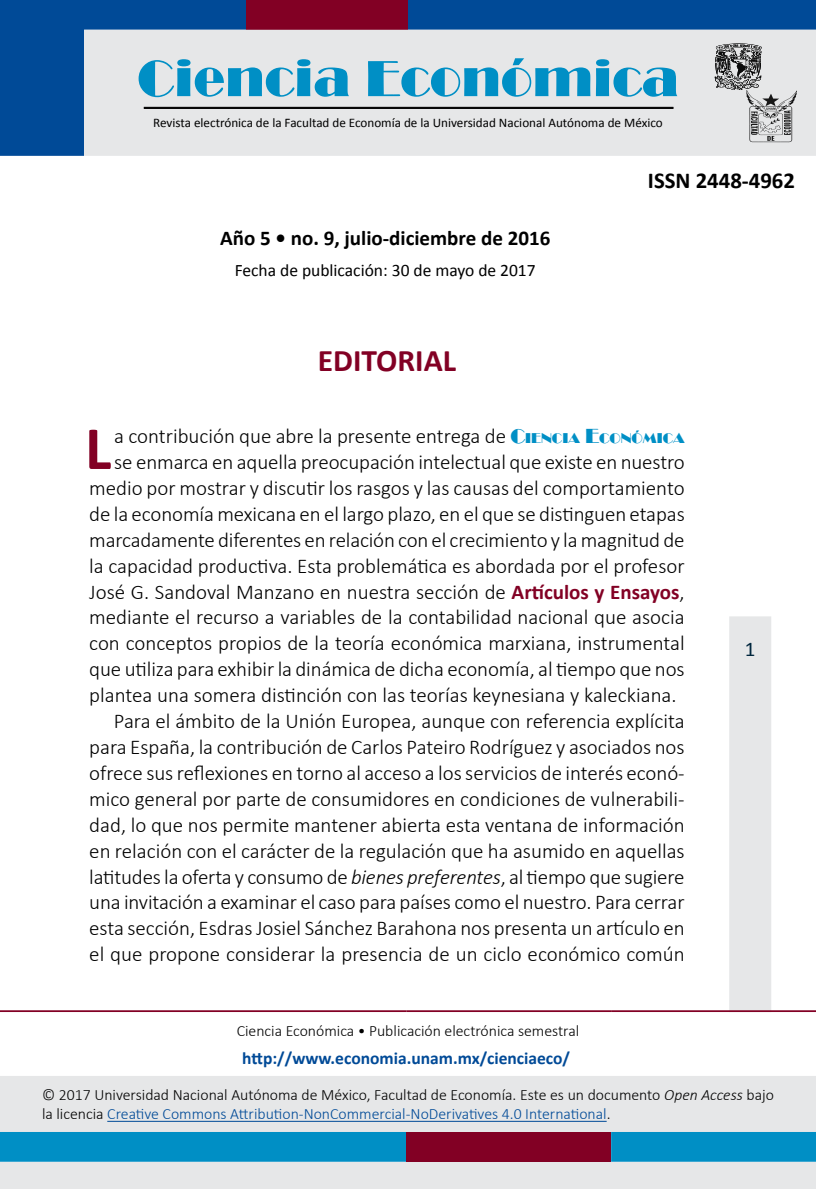
<style>
.page{position:relative;width:816px;height:1189px;background:#fff}
.page>*{position:absolute;margin:0;border:0;box-sizing:border-box;transform-origin:0 0}
.t1{font:700 61.77px "Calibri";color:#820024}
.t2{font:52.5px "Broadway";color:#008fc5}
.t3{font:700 31.5px "Calibri";color:#820024}
.t4{font:700 22.75px "Calibri";color:#000}
.t5{font:300 21px "Calibri";color:#000}
.t6{font:700 21px "Calibri";color:#000}
.t7{font:21px "Calibri";color:#00263d}
.t8{font:700 17.5px "Calibri";color:#004a97}
.t9{font:17.5px "Calibri";color:#000}
.t10{font:300 15.75px/18.9px "Calibri";color:#000}
.t11{font:13.12px "Calibri";color:#000}
.s1{font-family:"Broadway";font-weight:400;color:#008fc5}
.s2{font-family:"Broadway";font-weight:400;font-size:14.7px;color:#008fc5}
.s3{font-weight:700;color:#820024}
.s4{font-style:italic}
.s5{color:#004a97}
</style>
<div class="page">
<div style="left:729px;top:616px;width:42px;height:396px;background:#e6e7e8"></div>
<div style="left:0;top:0;width:816px;height:156px;background:#004a97"></div>
<div style="left:246px;top:0;width:162px;height:30px;background:#820024"></div>
<div style="left:84px;top:30px;width:732px;height:126px;background:#e6e7e8"></div>
<svg style="left:714px;top:44px;width:83px;height:98px"></svg>
<hr style="left:144px;top:107px;width:529px;height:1px;background:#000">
<hr style="left:144px;top:108px;width:529px;height:1px;background:#000">
<div style="left:0;top:1076px;width:816px;height:112px;background:#e6e7e8"></div>
<div style="left:0;top:1131px;width:816px;height:30px;background:#008fc5"></div>
<div style="left:406px;top:1131px;width:205px;height:30px;background:#820024"></div>
<hr style="left:0;top:1010px;width:406px;height:1px;background:#820024">
<hr style="left:406px;top:1010px;width:205px;height:1px;background:#820024">
<hr style="left:611px;top:1010px;width:205px;height:1px;background:#820024">
<hr style="left:107px;top:1120px;width:499px;height:1px;background:#004a97">
<h2 class="t2" style="left:137px;top:48px;width:543px">Ciencia Económica</h2>
<p class="t11" style="left:153px;top:114px;width:511px">Revista electrónica de la Facultad de Economía de la Universidad Nacional Autónoma de México</p>
<p class="t6" style="left:220px;top:224px;width:332px">Año 5 • no. 9, julio-diciembre de 2016</p>
<p class="t9" style="left:235px;top:259px;width:302px">Fecha de publicación: 30 de mayo de 2017</p>
<h3 class="t3" style="left:318px;top:340px;width:140px">EDITORIAL</h3>
<p class="t4" style="left:648px;top:166px;width:148px">ISSN 2448-4962</p>
<h1 class="t1" style="left:85px;top:409px;width:28px">L</h1>
<p class="t5" style="left:114px;top:423px;width:572px">a contribución que abre la presente entrega de <span class="s1">C</span><span class="s2">IENCIA</span> <span class="s1">E</span><span class="s2">CONÓMICA</span></p>
<p class="t5" style="left:114px;top:449px;width:572px">se enmarca en aquella preocupación intelectual que existe en nuestro</p>
<p class="t5" style="left:89px;top:475px;width:596px">medio por mostrar y discutir los rasgos y las causas del comportamiento</p>
<p class="t5" style="left:89px;top:500px;width:597px">de la economía mexicana en el largo plazo, en el que se distinguen etapas</p>
<p class="t5" style="left:89px;top:526px;width:596px">marcadamente diferentes en relación con el crecimiento y la magnitud de</p>
<p class="t5" style="left:89px;top:552px;width:596px">la capacidad productiva. Esta problemática es abordada por el profesor</p>
<p class="t5" style="left:89px;top:578px;width:596px">José G. Sandoval Manzano en nuestra sección de <span class="s3">Artículos y Ensayos</span>,</p>
<p class="t5" style="left:89px;top:604px;width:597px">mediante el recurso a variables de la contabilidad nacional que asocia</p>
<p class="t5" style="left:89px;top:630px;width:597px">con conceptos propios de la teoría económica marxiana, instrumental</p>
<p class="t5" style="left:89px;top:656px;width:597px">que utiliza para exhibir la dinámica de dicha economía, al tiempo que nos</p>
<p class="t5" style="left:89px;top:682px;width:589px">plantea una somera distinción con las teorías keynesiana y kaleckiana.</p>
<p class="t5" style="left:114px;top:708px;width:572px">Para el ámbito de la Unión Europea, aunque con referencia explícita</p>
<p class="t5" style="left:89px;top:733px;width:597px">para España, la contribución de Carlos Pateiro Rodríguez y asociados nos</p>
<p class="t5" style="left:89px;top:759px;width:597px">ofrece sus reflexiones en torno al acceso a los servicios de interés econó-</p>
<p class="t5" style="left:89px;top:785px;width:596px">mico general por parte de consumidores en condiciones de vulnerabili-</p>
<p class="t5" style="left:89px;top:811px;width:597px">dad, lo que nos permite mantener abierta esta ventana de información</p>
<p class="t5" style="left:89px;top:837px;width:597px">en relación con el carácter de la regulación que ha asumido en aquellas</p>
<p class="t5" style="left:89px;top:863px;width:597px">latitudes la oferta y consumo de <span class="s4">bienes preferentes</span>, al tiempo que sugiere</p>
<p class="t5" style="left:89px;top:889px;width:597px">una invitación a examinar el caso para países como el nuestro. Para cerrar</p>
<p class="t5" style="left:89px;top:915px;width:597px">esta sección, Esdras Josiel Sánchez Barahona nos presenta un artículo en</p>
<p class="t5" style="left:89px;top:941px;width:597px">el que propone considerar la presencia de un ciclo económico común</p>
<p class="t7" style="left:744px;top:635px;width:12px">1</p>
<p class="t10" style="left:237px;top:1020px;width:344px">Ciencia Económica • Publicación electrónica semestral</p>
<p class="t8" style="left:242px;top:1046px;width:329px">http://www.economia.unam.mx/cienciaeco/</p>
<p class="t10" style="left:42px;top:1085px;width:733px">© 2017 Universidad Nacional Autónoma de México, Facultad de Economía. Este es un documento <span class="s4">Open Access</span> bajo la licencia <span class="s5">Creative Commons Attribution-NonCommercial-NoDerivatives 4.0 International</span>.</p>
</div>
